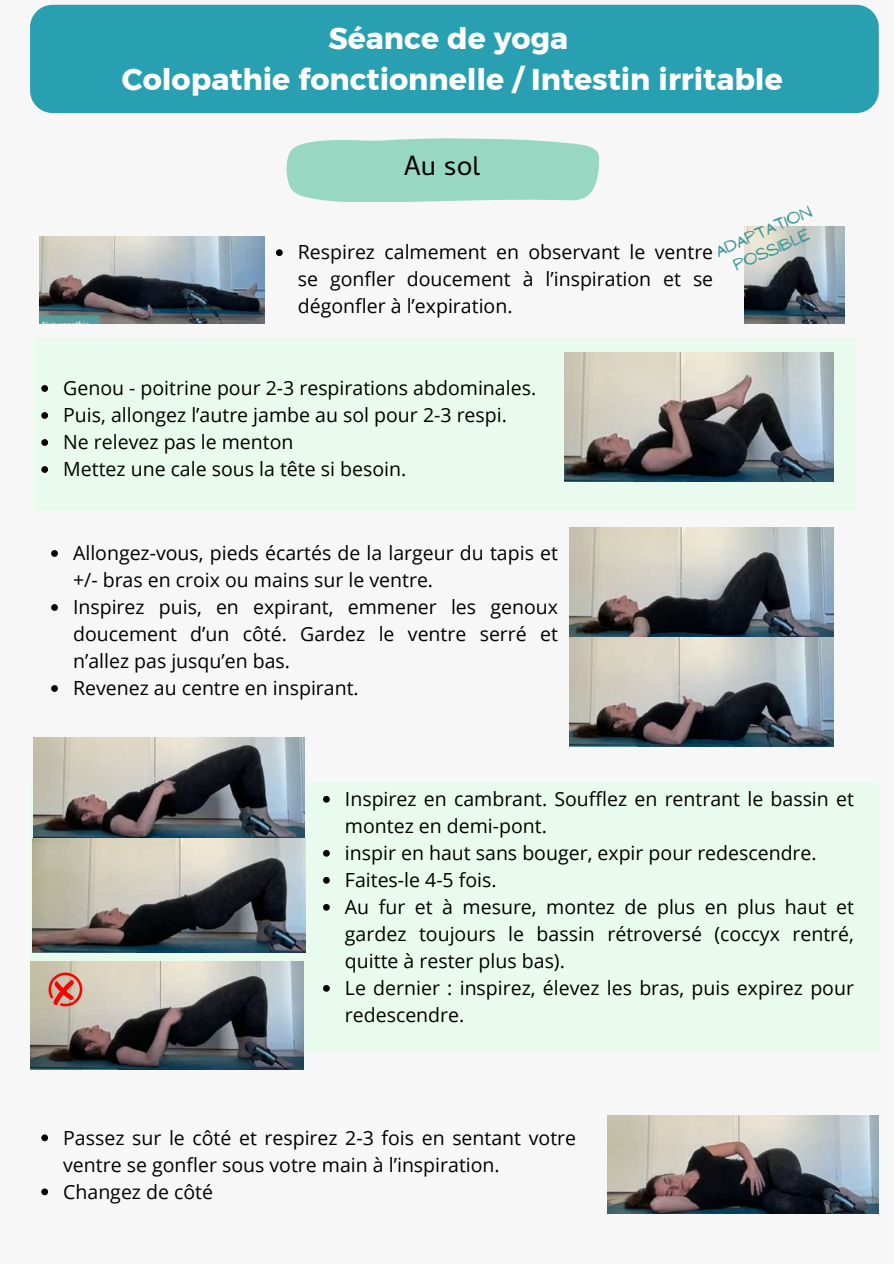
<style>
.page{position:relative;width:894px;height:1264px;background:#fff}
.page>*{position:absolute;margin:0;border:0;box-sizing:border-box;transform-origin:0 0}
.t1{font:30px/41.7px "Kief Montaser Bold";color:#fff;text-align:center}
.t2{font:28.2px "Cambay";color:#000}
.t3{font:19.5px/27px "Open Sans";color:#000}
.t4{font:15px/20.2px "NF Ananias Regular";color:#439999;text-align:center}
</style>
<div class="page">
<div style="left:0;top:0;width:893px;height:1263px;background:#f7f7f7"></div>
<div style="left:30px;top:5px;width:848px;height:108px;background:#29a0b1;border-radius:23px"></div>
<img style="left:569px;top:527px;width:264px;height:219px">
<svg style="left:51px;top:550px;width:7px;height:7px"></svg>
<svg style="left:51px;top:604px;width:7px;height:7px"></svg>
<svg style="left:51px;top:685px;width:7px;height:7px"></svg>
<img style="left:40px;top:236px;width:225px;height:88px">
<img style="left:744px;top:226px;width:100px;height:97px">
<div style="left:30px;top:782px;width:848px;height:268px;background:#e9fbee"></div>
<img style="left:33px;top:737px;width:272px;height:215px">
<svg style="left:323px;top:796px;width:7px;height:6px"></svg>
<svg style="left:323px;top:850px;width:7px;height:6px"></svg>
<svg style="left:323px;top:877px;width:7px;height:6px"></svg>
<svg style="left:323px;top:904px;width:7px;height:6px"></svg>
<svg style="left:323px;top:985px;width:7px;height:6px"></svg>
<img style="left:30px;top:961px;width:273px;height:108px">
<svg style="left:48px;top:972px;width:34px;height:34px"></svg>
<div style="left:34px;top:337px;width:821px;height:173px;background:#e9fbee"></div>
<svg style="left:41px;top:385px;width:7px;height:7px"></svg>
<svg style="left:41px;top:412px;width:7px;height:7px"></svg>
<svg style="left:41px;top:439px;width:7px;height:7px"></svg>
<svg style="left:41px;top:466px;width:7px;height:7px"></svg>
<img style="left:564px;top:353px;width:269px;height:128px">
<img style="left:607px;top:1115px;width:271px;height:98px">
<svg style="left:41px;top:1134px;width:7px;height:7px"></svg>
<svg style="left:41px;top:1188px;width:7px;height:7px"></svg>
<svg style="left:286px;top:138px;width:312px;height:63px;background:#9fd9c6"></svg>
<svg style="left:276px;top:249px;width:6px;height:7px"></svg>
<h1 class="t1" style="left:122px;top:17px;width:662px">Séance de yoga<br>Colopathie fonctionnelle / Intestin irritable</h1>
<h2 class="t2" style="left:403px;top:148px;width:78px">Au sol</h2>
<p class="t4" style="left:712px;top:243px;width:105px;rotate:-24deg">Adaptation possible</p>
<p class="t3" style="left:298px;top:238px;width:417px;text-align:justify">Respirez calmement en observant le ventre se gonfler doucement à l’inspiration et se dégonfler à l’expiration.</p>
<p class="t3" style="left:63px;top:374px;width:474px">Genou - poitrine pour 2-3 respirations abdominales.<br>Puis, allongez l’autre jambe au sol pour 2-3 respi.<br>Ne relevez pas le menton<br>Mettez une cale sous la tête si besoin.</p>
<p class="t3" style="left:73px;top:539px;width:486px">Allongez-vous, pieds écartés de la largeur du tapis et +/- bras en croix ou mains sur le ventre.<br>Inspirez puis, en expirant, emmener les genoux doucement d’un côté. Gardez le ventre serré et n’allez pas jusqu’en bas.<br>Revenez au centre en inspirant.</p>
<p class="t3" style="left:345px;top:785px;width:510px">Inspirez en cambrant. Soufflez en rentrant le bassin et montez en demi-pont.<br>inspir en haut sans bouger, expir pour redescendre.<br>Faites-le 4-5 fois.<br>Au fur et à mesure, montez de plus en plus haut et gardez toujours le bassin rétroversé (coccyx rentré, quitte à rester plus bas).<br>Le dernier : inspirez, élevez les bras, puis expirez pour redescendre.</p>
<p class="t3" style="left:63px;top:1123px;width:514px">Passez sur le côté et respirez 2-3 fois en sentant votre ventre se gonfler sous votre main à l’inspiration.<br>Changez de côté</p>
</div>
